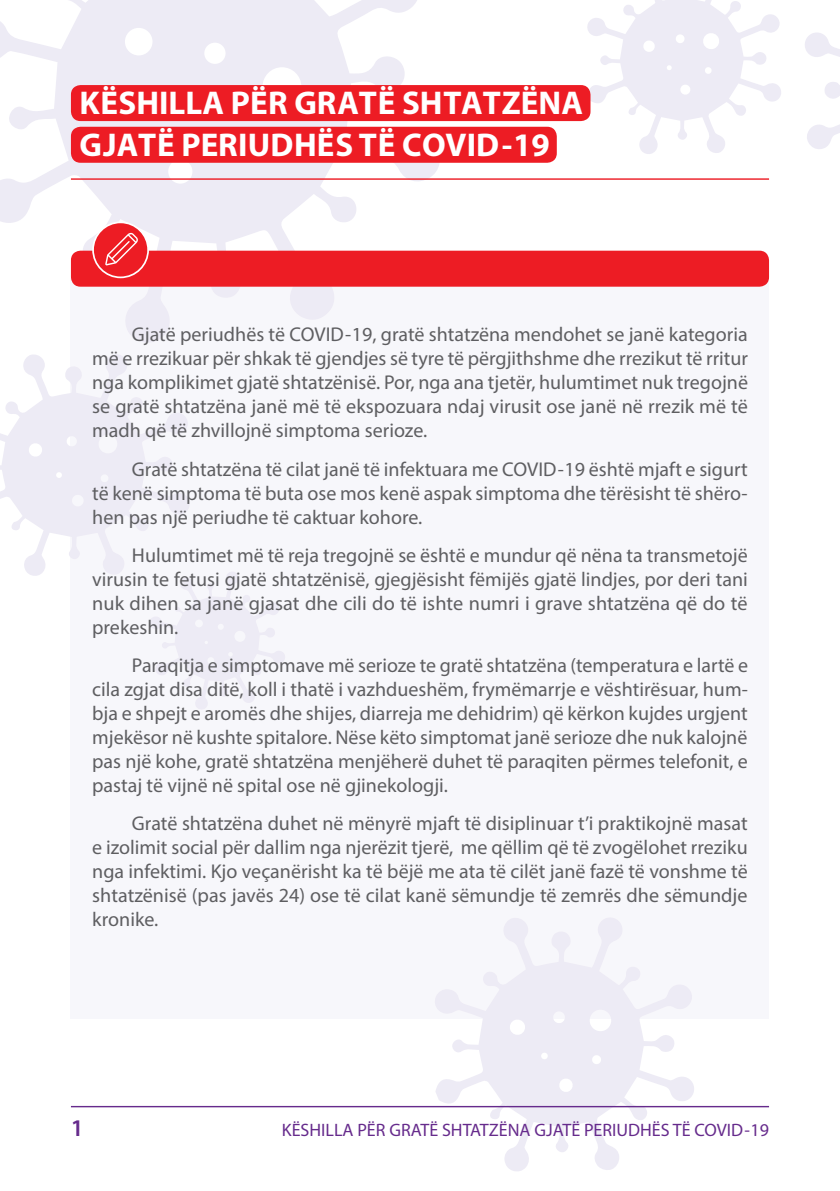
<style>
.page{position:relative;width:840px;height:1191px;background:#fff}
.page>*{position:absolute;margin:0;border:0;box-sizing:border-box;transform-origin:0 0}
.t1{font:700 33px/42px "Myriad Pro";color:#fff}
.t2{font:600 24px "Myriad Pro";color:#662b8c}
.t3{font:20px/24px "Myriad Pro";color:#5e5e61;text-align:justify}
.t4{font:18px "Myriad Pro";color:#662b8c}
</style>
<div class="page">
<svg style="left:805px;top:33px;width:34px;height:116px"></svg>
<svg style="left:433px;top:1018px;width:262px;height:153px"></svg>
<svg style="left:0;top:0;width:443px;height:277px;fill:#edebf5"></svg>
<svg style="left:0;top:355px;width:71px;height:221px;fill:#edebf5"></svg>
<svg style="left:586px;top:0;width:195px;height:154px"></svg>
<div style="left:71px;top:278px;width:697px;height:740px;background:#f7f7fb"></div>
<hr style="left:71px;top:1106px;width:697px;height:1px;background:#662b8c">
<hr style="left:71px;top:178px;width:697px;height:2px;background:#ed1c24">
<div style="left:71px;top:85px;width:519px;height:36px;background:#ed1c24;border-radius:10px"></div>
<div style="left:71px;top:127px;width:485px;height:36px;background:#ed1c24;border-radius:10px"></div>
<div style="left:71px;top:251px;width:697px;height:36px;background:#ed1c24;border-radius:10px"></div>
<svg style="left:92px;top:221px;width:57px;height:57px"></svg>
<h1 class="t1" style="left:79px;top:81px;width:505px">KËSHILLA PËR GRATË SHTATZËNA<br>GJATË PERIUDHËS TË COVID-19</h1>
<p class="t3" style="left:92px;top:322px;width:657px;text-indent:40px">Gjatë periudhës të COVID-19, gratë shtatzëna mendohet se janë kategoria më e rrezikuar për shkak të gjendjes së tyre të përgjithshme dhe rrezikut të rritur nga komplikimet gjatë shtatzënisë. Por, nga ana tjetër, hulumtimet nuk tregojnë se gratë shtatzëna janë më të ekspozuara ndaj virusit ose janë në rrezik më të madh që të zhvillojnë simptoma serioze.</p>
<p class="t3" style="left:92px;top:456px;width:656px;text-indent:40px">Gratë shtatzëna të cilat janë të infektuara me COVID-19 është mjaft e sigurt të kenë simptoma të buta ose mos kenë aspak simptoma dhe tërësisht të shëro&shy;hen pas një periudhe të caktuar kohore.</p>
<p class="t3" style="left:92px;top:543px;width:656px;text-indent:40px">Hulumtimet më të reja tregojnë se është e mundur që nëna ta transmetojë virusin te fetusi gjatë shtatzënisë, gjegjësisht fëmijës gjatë lindjes, por deri tani nuk dihen sa janë gjasat dhe cili do të ishte numri i grave shtatzëna që do të prekeshin.</p>
<p class="t3" style="left:92px;top:653px;width:657px;text-indent:40px">Paraqitja e simptomave më serioze te gratë shtatzëna (temperatura e lartë e cila zgjat disa ditë, koll i thatë i vazhdueshëm, frymëmarrje e vështirësuar, hum&shy;bja e shpejt e aromës dhe shijes, diarreja me dehidrim) që kërkon kujdes urgjent mjekësor në kushte spitalore. Nëse këto simptomat janë serioze dhe nuk kalojnë pas një kohe, gratë shtatzëna menjëherë duhet të paraqiten përmes telefonit, e pastaj të vijnë në spital ose në gjinekologji.</p>
<p class="t3" style="left:92px;top:811px;width:656px;text-indent:40px">Gratë shtatzëna duhet në mënyrë mjaft të disiplinuar t’i praktikojnë masat e izolimit social për dallim nga njerëzit tjerë, me qëllim që të zvogëlohet rreziku nga infektimi. Kjo veçanërisht ka të bëjë me ata të cilët janë fazë të vonshme të shtatzënisë (pas javës 24) ose të cilat kanë sëmundje të zemrës dhe sëmundje kronike.</p>
<p class="t2" style="left:71px;top:1113px;width:14px">1</p>
<p class="t4" style="left:282px;top:1119px;width:488px">KËSHILLA PËR GRATË SHTATZËNA GJATË PERIUDHËS TË COVID-19</p>
</div>
